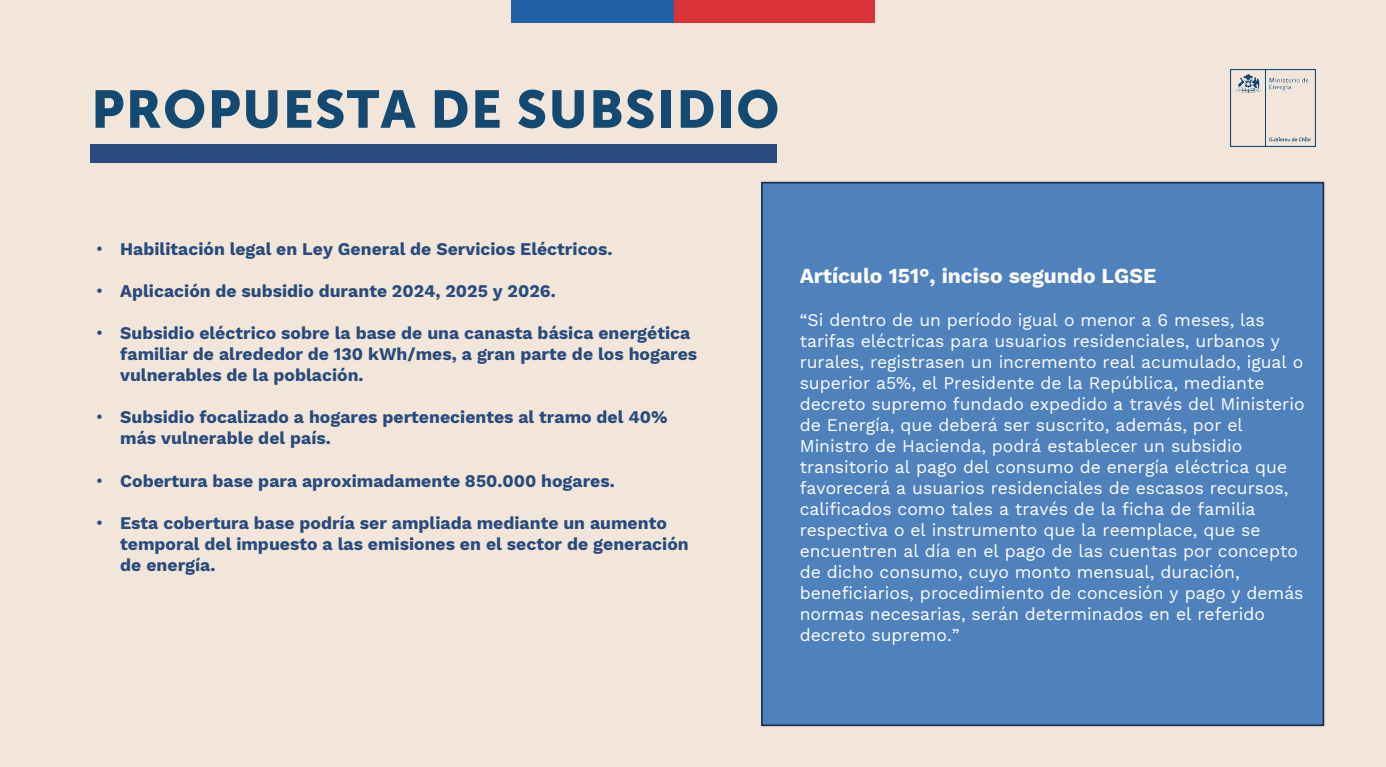
<style>
.page{position:relative;width:1386px;height:767px;background:#fff}
.page>*{position:absolute;margin:0;border:0;box-sizing:border-box;transform-origin:0 0}
.t1{font:52.5px "Museo Sans 900";letter-spacing:.025em;color:#144971}
.t2{font:700 21px "Work Sans";color:#fff}
.t3{font:17.5px/21px "Work Sans";color:#fff}
.t4{font:700 17.5px/21px "Work Sans";color:#284a7c}
.s1{font-family:"Arial";font-weight:400}
</style>
<div class="page">
<div style="left:0;top:0;width:1385px;height:766px;background:#f1e6d9"></div>
<div style="left:511px;top:0;width:163px;height:22px;background:#2360a6"></div>
<div style="left:674px;top:0;width:201px;height:22px;background:#d93339"></div>
<img style="left:1230px;top:69px;width:85px;height:77px">
<div style="left:90px;top:144px;width:687px;height:19px;background:#284a7c"></div>
<div style="left:761px;top:182px;width:563px;height:543px;background:#4f81bd;border:2px solid #1c334e"></div>
<h2 class="t1" style="left:91px;top:79px;width:689px">PROPUESTA DE SUBSIDIO</h2>
<p class="t4" style="left:97px;top:238px;width:517px"><span class="s1">•</span> Habilitación legal en Ley General de Servicios Eléctricos.</p>
<p class="t4" style="left:97px;top:280px;width:460px"><span class="s1">•</span> Aplicación de subsidio durante 2024, 2025 y 2026.</p>
<p class="t4" style="left:120px;top:322px;width:578px;text-indent:-24px"><span class="s1">•</span> Subsidio eléctrico sobre la base de una canasta básica energética familiar de alrededor de 130 kWh/mes, a gran parte de los hogares vulnerables de la población.</p>
<p class="t4" style="left:120px;top:406px;width:549px;text-indent:-24px"><span class="s1">•</span> Subsidio focalizado a hogares pertenecientes al tramo del 40% más vulnerable del país.</p>
<p class="t4" style="left:97px;top:469px;width:520px"><span class="s1">•</span> Cobertura base para aproximadamente 850.000 hogares.</p>
<p class="t4" style="left:120px;top:511px;width:570px;text-indent:-24px"><span class="s1">•</span> Esta cobertura base podría ser ampliada mediante un aumento temporal del impuesto a las emisiones en el sector de generación de energía.</p>
<p class="t2" style="left:799px;top:259px;width:358px">Artículo 151°, inciso segundo LGSE</p>
<p class="t3" style="left:799px;top:308px;width:506px">“Si dentro de un período igual o menor a 6 meses, las tarifas eléctricas para usuarios residenciales, urbanos y rurales, registrasen un incremento real acumulado, igual o superior a5%, el Presidente de la República, mediante decreto supremo fundado expedido a través del Ministerio de Energía, que deberá ser suscrito, además, por el Ministro de Hacienda, podrá establecer un subsidio transitorio al pago del consumo de energía eléctrica que favorecerá a usuarios residenciales de escasos recursos, calificados como tales a través de la ficha de familia respectiva o el instrumento que la reemplace, que se encuentren al día en el pago de las cuentas por concepto de dicho consumo, cuyo monto mensual, duración, beneficiarios, procedimiento de concesión y pago y demás normas necesarias, serán determinados en el referido decreto supremo.”</p>
</div>
